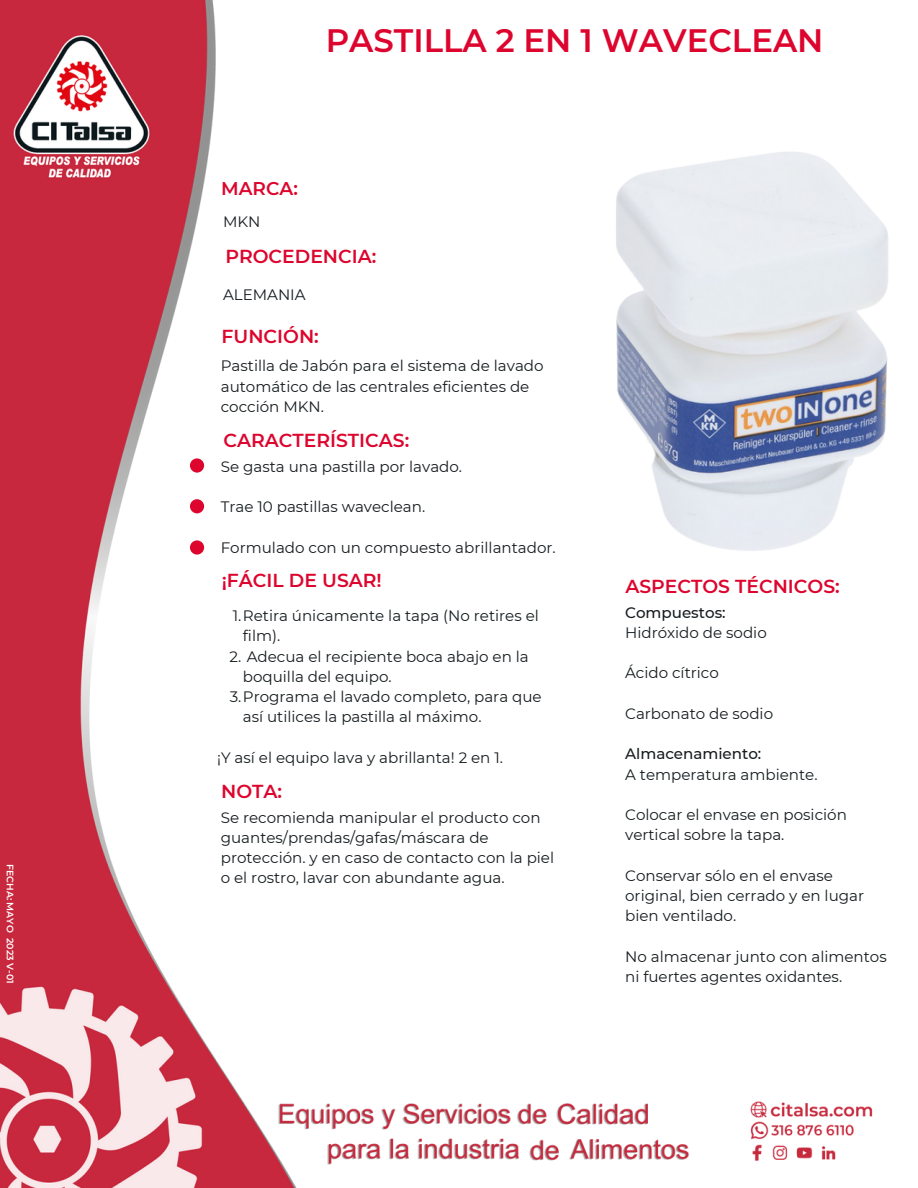
<style>
.page{position:relative;width:918px;height:1188px;background:#fff}
.page>*{position:absolute;margin:0;border:0;box-sizing:border-box;transform-origin:0 0}
.t1{font:600 32.4px "Montserrat";color:#dd052e}
.t2{font:600 18.75px "Montserrat";color:#dd052e}
.t3{font:600 18.45px "Montserrat";color:#dd052e}
.t4{font:15.15px/20.2px "Montserrat";color:#161c1f}
.t5{font:500 15.15px "Montserrat";color:#161c1f}
.t6{font:600 9.45px "Montserrat";color:#fff}
</style>
<div class="page">
<img style="left:0;top:0;width:873px;height:1188px">
<img style="left:602px;top:145px;width:286px;height:410px">
<div style="left:190px;top:458px;width:14px;height:15px;background:#dd052e;border-radius:50%"></div>
<div style="left:190px;top:499px;width:14px;height:14px;background:#dd052e;border-radius:50%"></div>
<div style="left:190px;top:540px;width:14px;height:15px;background:#dd052e;border-radius:50%"></div>
<p class="t6" style="left:16px;top:864px;width:121px;rotate:90deg">FECHA: MAYO 2023 V-01</p>
<p class="t1" style="left:326px;top:21px;width:499px">PASTILLA 2 EN 1 WAVECLEAN</p>
<p class="t3" style="left:221px;top:177px;width:78px">MARCA:</p>
<p class="t4" style="left:223px;top:212px;width:39px">MKN</p>
<p class="t2" style="left:225px;top:245px;width:152px">PROCEDENCIA:</p>
<p class="t4" style="left:223px;top:284px;width:84px">ALEMANIA</p>
<p class="t2" style="left:222px;top:325px;width:99px">FUNCIÓN:</p>
<p class="t4" style="left:221px;top:356px;width:324px">Pastilla de Jabón para el sistema de lavado automático de las centrales eficientes de cocción MKN.</p>
<p class="t2" style="left:223px;top:429px;width:187px">CARACTERÍSTICAS:</p>
<p class="t4" style="left:221px;top:456px;width:243px">Se gasta una pastilla por lavado.</p>
<p class="t4" style="left:221px;top:496px;width:206px">Trae 10 pastillas waveclean.</p>
<p class="t4" style="left:221px;top:537px;width:336px">Formulado con un compuesto abrillantador.</p>
<p class="t2" style="left:222px;top:569px;width:162px">¡FÁCIL DE USAR!</p>
<p class="t4" style="left:243px;top:606px;width:298px;text-indent:-10px">1.Retira únicamente la tapa (No retires el film).</p>
<p class="t4" style="left:243px;top:646px;width:288px;text-indent:-13px">2. Adecua el recipiente boca abajo en la boquilla del equipo.</p>
<p class="t4" style="left:243px;top:687px;width:300px;text-indent:-13px">3.Programa el lavado completo, para que así utilices la pastilla al máximo.</p>
<p class="t4" style="left:217px;top:747px;width:287px">¡Y así el equipo lava y abrillanta! 2 en 1.</p>
<p class="t2" style="left:221px;top:780px;width:62px">NOTA:</p>
<p class="t4" style="left:221px;top:807px;width:335px">Se recomienda manipular el producto con guantes/prendas/gafas/máscara de protección. y en caso de contacto con la piel o el rostro, lavar con abundante agua.</p>
<p class="t2" style="left:625px;top:575px;width:216px">ASPECTOS TÉCNICOS:</p>
<p class="t5" style="left:625px;top:603px;width:102px">Compuestos:</p>
<p class="t4" style="left:625px;top:622px;width:143px">Hidróxido de sodio</p>
<p class="t4" style="left:625px;top:663px;width:95px">Ácido cítrico</p>
<p class="t4" style="left:625px;top:703px;width:149px">Carbonato de sodio</p>
<p class="t5" style="left:625px;top:745px;width:138px">Almacenamiento:</p>
<p class="t4" style="left:625px;top:764px;width:194px">A temperatura ambiente.</p>
<p class="t4" style="left:625px;top:805px;width:223px">Colocar el envase en posición vertical sobre la tapa.</p>
<p class="t4" style="left:625px;top:865px;width:240px">Conservar sólo en el envase original, bien cerrado y en lugar bien ventilado.</p>
<p class="t4" style="left:625px;top:946px;width:263px">No almacenar junto con alimentos ni fuertes agentes oxidantes.</p>
</div>
